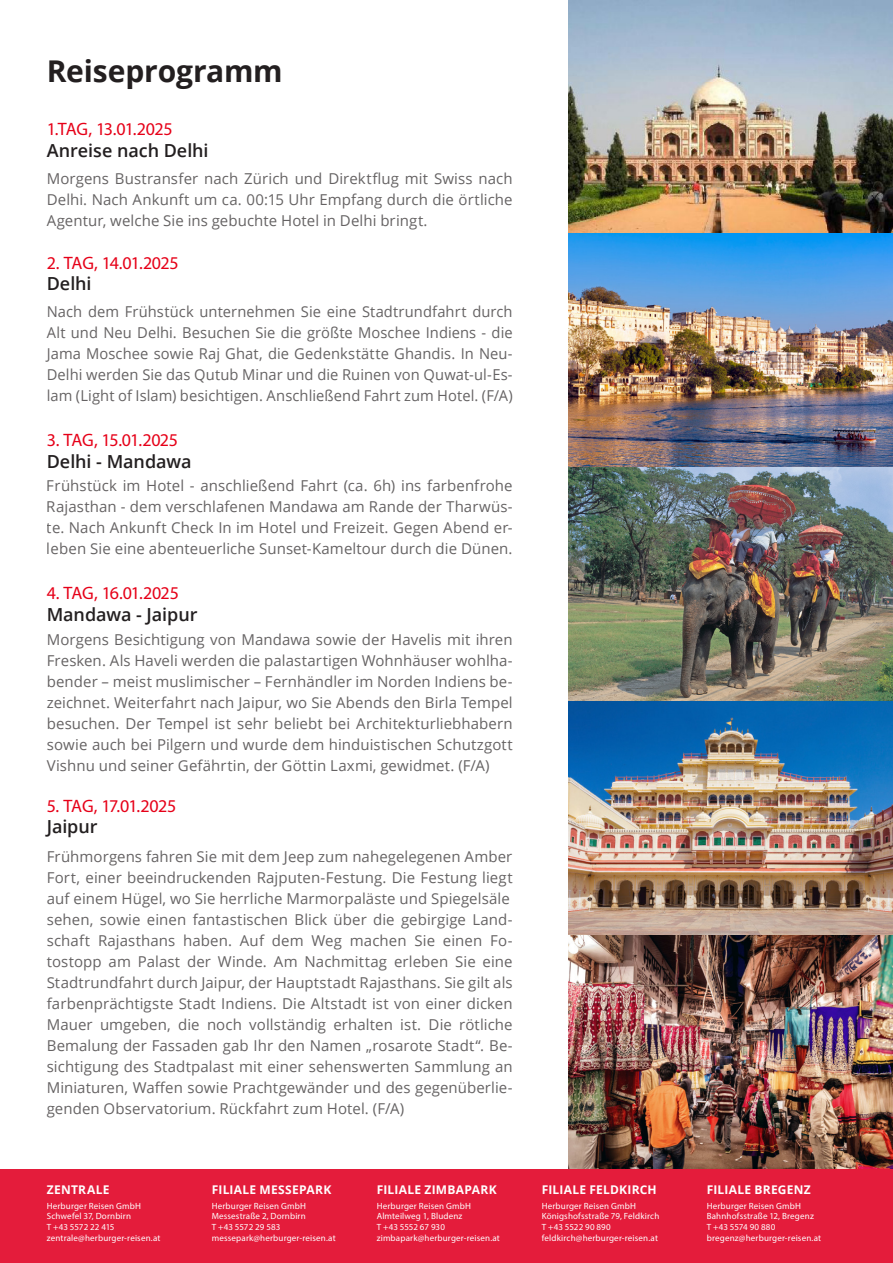
<style>
.page{position:relative;width:893px;height:1263px;background:#fff}
.page>*{position:absolute;margin:0;border:0;box-sizing:border-box;transform-origin:0 0}
.t1{font:700 30px "Open Sans";letter-spacing:-.005em;color:#231f20}
.t2{font:18px "Myriad Pro";letter-spacing:-.035em;color:#e60018}
.t3{font:600 18px "Open Sans";letter-spacing:-.005em;color:#231f20}
.t4{font:15px/21px "Open Sans";letter-spacing:.005em;color:#231f20;text-align:justify}
.t5{font:700 12px "Open Sans";letter-spacing:.02em;color:#fff}
.t6{font:9px/10.8px "Myriad Pro";letter-spacing:.02em;color:#fff}
</style>
<div class="page">
<img style="left:568px;top:0;width:325px;height:1168px">
<div style="left:0;top:1169px;width:893px;height:94px;background:#e41c3b"></div>
<h1 class="t1" style="left:47px;top:50px;width:237px">Reiseprogramm</h1>
<p class="t2" style="left:47px;top:118px;width:127px">1.TAG, 13.01.2025</p>
<p class="t3" style="left:47px;top:138px;width:163px">Anreise nach Delhi</p>
<p class="t4" style="left:47px;top:167px;width:467px">Morgens Bustransfer nach Zürich und Direktflug mit Swiss nach Delhi. Nach Ankunft um ca. 00:15 Uhr Empfang durch die örtliche Agentur, welche Sie ins gebuchte Hotel in Delhi bringt.</p>
<p class="t2" style="left:47px;top:252px;width:134px">2. TAG, 14.01.2025</p>
<p class="t3" style="left:47px;top:271px;width:46px">Delhi</p>
<p class="t4" style="left:47px;top:300px;width:467px">Nach dem Frühstück unternehmen Sie eine Stadtrundfahrt durch Alt und Neu Delhi. Besuchen Sie die größte Moschee Indiens - die Jama Moschee sowie Raj Ghat, die Gedenkstätte Ghandis. In Neu-Delhi werden Sie das Qutub Minar und die Ruinen von Quwat-ul-Es&shy;lam (Light of Islam) besichtigen. Anschließend Fahrt zum Hotel. (F/A)</p>
<p class="t2" style="left:47px;top:429px;width:133px">3. TAG, 15.01.2025</p>
<p class="t3" style="left:47px;top:449px;width:146px">Delhi - Mandawa</p>
<p class="t4" style="left:47px;top:475px;width:467px">Frühstück im Hotel - anschließend Fahrt (ca. 6h) ins farbenfrohe Rajasthan - dem verschlafenen Mandawa am Rande der Tharwüs&shy;te. Nach Ankunft Check In im Hotel und Freizeit. Gegen Abend er&shy;leben Sie eine abenteuerliche Sunset-Kameltour durch die Dünen.</p>
<p class="t2" style="left:47px;top:582px;width:134px">4. TAG, 16.01.2025</p>
<p class="t3" style="left:47px;top:602px;width:152px">Mandawa - Jaipur</p>
<p class="t4" style="left:47px;top:629px;width:467px">Morgens Besichtigung von Mandawa sowie der Havelis mit ihren Fresken. Als Haveli werden die palastartigen Wohnhäuser wohlha&shy;bender – meist muslimischer – Fernhändler im Norden Indiens be&shy;zeichnet. Weiterfahrt nach Jaipur, wo Sie Abends den Birla Tempel besuchen. Der Tempel ist sehr beliebt bei Architekturliebhabern sowie auch bei Pilgern und wurde dem hinduistischen Schutzgott Vishnu und seiner Gefährtin, der Göttin Laxmi, gewidmet. (F/A)</p>
<p class="t2" style="left:47px;top:794px;width:131px">5. TAG, 17.01.2025</p>
<p class="t3" style="left:47px;top:814px;width:52px">Jaipur</p>
<p class="t4" style="left:47px;top:846px;width:467px;text-align:left">Frühmorgens fahren Sie mit dem Jeep zum nahegelegenen Amber Fort, einer beeindruckenden Rajputen-Festung. Die Festung liegt auf einem Hügel, wo Sie herrliche Marmorpaläste und Spiegelsäle sehen, sowie einen fantastischen Blick über die gebirgige Land&shy;schaft Rajasthans haben. Auf dem Weg machen Sie einen Fo&shy;tostopp am Palast der Winde. Am Nachmittag erleben Sie eine Stadtrundfahrt durch Jaipur, der Hauptstadt Rajasthans. Sie gilt als farbenprächtigste Stadt Indiens. Die Altstadt ist von einer dicken Mauer umgeben, die noch vollständig erhalten ist. Die rötliche Bemalung der Fassaden gab Ihr den Namen „rosarote Stadt“. Be&shy;sichtigung des Stadtpalast mit einer sehenswerten Sammlung an Miniaturen, Waffen sowie Prachtgewänder und des gegenüberlie&shy;genden Observatorium. Rückfahrt zum Hotel. (F/A)</p>
<p class="t5" style="left:47px;top:1181px;width:64px">ZENTRALE</p>
<p class="t6" style="left:47px;top:1200px;width:115px">Herburger Reisen GmbH<br>Schwefel 37, Dornbirn<br>T +43 5572 22 415 zentrale@herburger-reisen.at</p>
<p class="t5" style="left:212px;top:1181px;width:121px">FILIALE MESSEPARK</p>
<p class="t6" style="left:212px;top:1200px;width:125px">Herburger Reisen GmbH<br>Messestraße 2, Dornbirn<br>T +43 5572 29 583 messepark@herburger-reisen.at</p>
<p class="t5" style="left:377px;top:1181px;width:122px">FILIALE ZIMBAPARK</p>
<p class="t6" style="left:377px;top:1200px;width:125px">Herburger Reisen GmbH<br>Almteilweg 1, Bludenz<br>T +43 5552 67 930 zimbapark@herburger-reisen.at</p>
<p class="t5" style="left:542px;top:1181px;width:117px">FILIALE FELDKIRCH</p>
<p class="t6" style="left:542px;top:1200px;width:119px">Herburger Reisen GmbH<br>Königshofsstraße 79, Feldkirch<br>T +43 5522 90 890 feldkirch@herburger-reisen.at</p>
<p class="t5" style="left:707px;top:1181px;width:106px">FILIALE BREGENZ</p>
<p class="t6" style="left:707px;top:1200px;width:116px">Herburger Reisen GmbH<br>Bahnhofsstraße 12, Bregenz<br>T +43 5574 90 880 bregenz@herburger-reisen.at</p>
</div>
